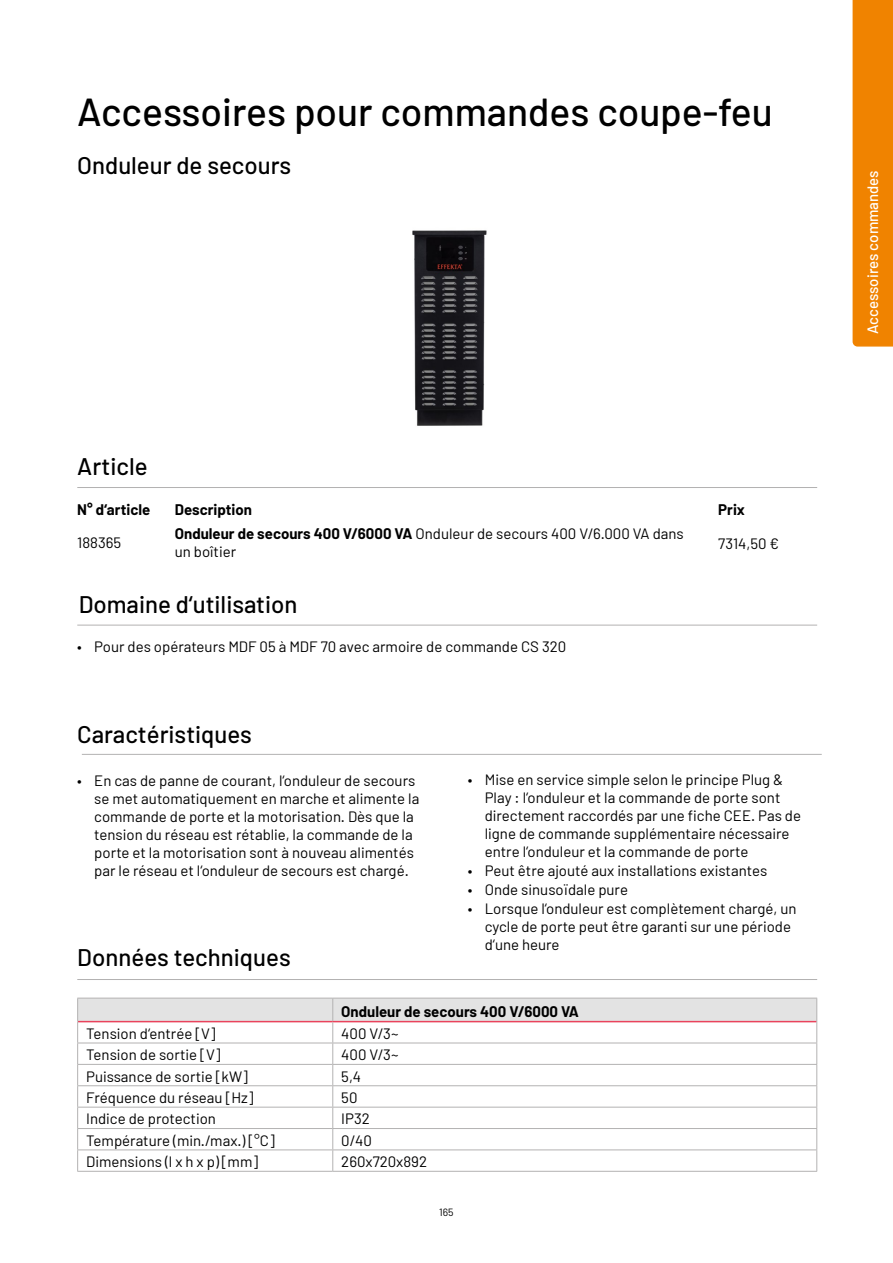
<style>
.page{position:relative;width:893px;height:1263px;background:#fff}
.page>*{position:absolute;margin:0;border:0;box-sizing:border-box;transform-origin:0 0}
.t1{font:500 39px "Barlow";color:#000}
.t2{font:500 24px "Barlow";color:#000}
.t3{font:15px/18px "Barlow";color:#000}
.t4{font:700 15px "Barlow";color:#000}
.t5{font:500 15px "Barlow";color:#fff}
.t6{font:10.5px "Barlow";color:#000}
.s1{font-weight:700}
</style>
<div class="page">
<img style="left:412px;top:230px;width:75px;height:196px">
<div style="left:853px;top:0;width:40px;height:347px;background:#f08300"></div>
<hr style="left:77px;top:487px;width:740px;height:1px;background:#b3b2b2">
<hr style="left:77px;top:979px;width:740px;height:1px;background:#b3b2b2">
<hr style="left:77px;top:625px;width:740px;height:1px;background:#b3b2b2">
<hr style="left:82px;top:754px;width:740px;height:1px;background:#b3b2b2">
<hr style="left:77px;top:1171px;width:256px;height:1px;background:#b3b2b2">
<svg style="left:77px;top:998px;width:740px;height:173px"></svg>
<hr style="left:333px;top:1171px;width:484px;height:1px;background:#b3b2b2">
<h1 class="t1" style="left:77px;top:88px;width:697px">Accessoires pour commandes coupe-feu</h1>
<h2 class="t2" style="left:77px;top:151px;width:215px">Onduleur de secours</h2>
<h2 class="t2" style="left:77px;top:452px;width:72px">Article</h2>
<p class="t4" style="left:77px;top:500px;width:75px">N° d‘article</p>
<p class="t4" style="left:175px;top:500px;width:79px">Description</p>
<p class="t3" style="left:77px;top:533px;width:45px">188365</p>
<p class="t3" style="left:175px;top:524px;width:510px"><span class="s1">Onduleur de secours 400 V/6000 VA</span> Onduleur de secours 400 V/6.000 VA dans un boîtier</p>
<h2 class="t2" style="left:79px;top:589px;width:220px">Domaine d‘utilisation</h2>
<p class="t3" style="left:77px;top:637px;width:490px">• Pour des opérateurs MDF 05 à MDF 70 avec armoire de commande CS 320</p>
<h2 class="t2" style="left:77px;top:719px;width:176px">Caractéristiques</h2>
<p class="t4" style="left:718px;top:500px;width:28px">Prix</p>
<p class="t3" style="left:718px;top:534px;width:62px">7314,50 €</p>
<p class="t3" style="left:94px;top:771px;width:327px;text-indent:-17px">• En cas de panne de courant, l‘onduleur de secours se met automatiquement en marche et alimente la commande de porte et la motorisation. Dès que la tension du réseau est rétablie, la commande de la porte et la motorisation sont à nouveau alimentés par le réseau et l‘onduleur de secours est chargé.</p>
<h2 class="t2" style="left:77px;top:942px;width:215px">Données techniques</h2>
<p class="t3" style="left:485px;top:770px;width:318px;text-indent:-17px">• Mise en service simple selon le principe Plug &amp; Play : l‘onduleur et la commande de porte sont directement raccordés par une fiche CEE. Pas de ligne de commande supplémentaire nécessaire entre l‘onduleur et la commande de porte</p>
<p class="t3" style="left:468px;top:861px;width:301px">• Peut être ajouté aux installations existantes</p>
<p class="t3" style="left:468px;top:880px;width:162px">• Onde sinusoïdale pure</p>
<p class="t3" style="left:485px;top:899px;width:313px;text-indent:-17px">• Lorsque l‘onduleur est complètement chargé, un cycle de porte peut être garanti sur une période d‘une heure</p>
<p class="t4" style="left:341px;top:1003px;width:239px">Onduleur de secours 400 V/6000 VA</p>
<p class="t3" style="left:86px;top:1024px;width:131px">Tension d‘entrée [V]</p>
<p class="t3" style="left:341px;top:1024px;width:59px">400 V/3~</p>
<p class="t3" style="left:86px;top:1045px;width:136px">Tension de sortie [V]</p>
<p class="t3" style="left:341px;top:1045px;width:59px">400 V/3~</p>
<p class="t3" style="left:86px;top:1067px;width:163px">Puissance de sortie [kW]</p>
<p class="t3" style="left:341px;top:1067px;width:21px">5,4</p>
<p class="t3" style="left:86px;top:1088px;width:169px">Fréquence du réseau [Hz]</p>
<p class="t3" style="left:341px;top:1088px;width:18px">50</p>
<p class="t3" style="left:86px;top:1109px;width:131px">Indice de protection</p>
<p class="t3" style="left:341px;top:1109px;width:30px">IP32</p>
<p class="t3" style="left:86px;top:1131px;width:190px">Température (min./max.) [°C]</p>
<p class="t3" style="left:341px;top:1131px;width:32px">0/40</p>
<p class="t3" style="left:86px;top:1152px;width:173px">Dimensions (l x h x p) [mm]</p>
<p class="t3" style="left:341px;top:1152px;width:87px">260x720x892</p>
<p class="t6" style="left:439px;top:1206px;width:16px">165</p>
<p class="t5" style="left:863px;top:334px;width:165px;rotate:-90deg">Accessoires commandes</p>
</div>
